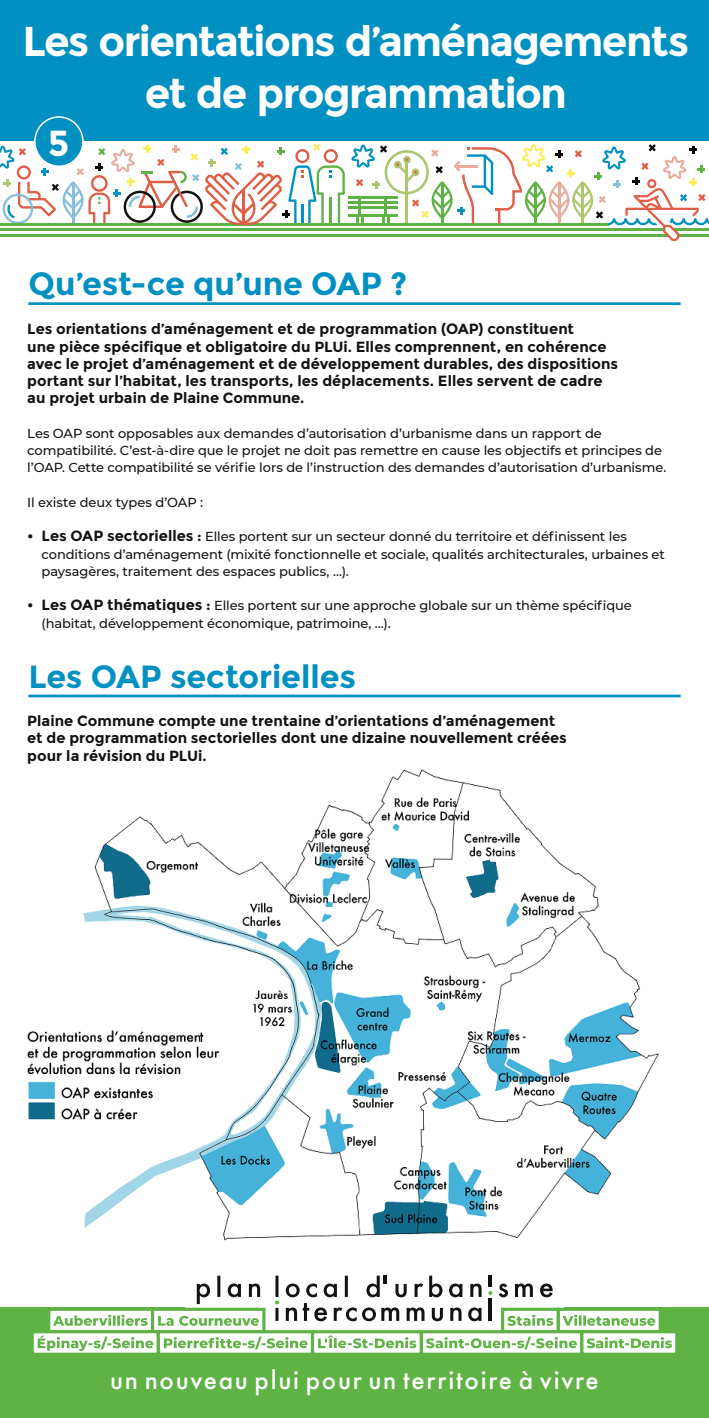
<style>
.page{position:relative;width:709px;height:1418px;background:#fff}
.page>*{position:absolute;margin:0;border:0;box-sizing:border-box;transform-origin:0 0}
.t1{font:700 41.75px/52px "Montserrat";letter-spacing:-.04em;color:#fff;text-align:center}
.t2{font:700 36.2px "Montserrat";color:#fff}
.t3{font:700 32px "Montserrat";letter-spacing:-.005em;color:#0090c1}
.t4{font:500 24px "Futura";letter-spacing:.07em;color:#fff}
.t5{font:700 14.75px/17.2px "Montserrat";color:#121212}
.t6{font:500 13px/17.2px "Montserrat";letter-spacing:-.01em;color:#121212}
.s1{font-weight:700;font-size:14.75px}
</style>
<div class="page">
<div style="left:0;top:1307px;width:709px;height:110px;background:#5eb344"></div>
<svg style="left:33px;top:1275px;width:643px;height:78px"></svg>
<svg style="left:0;top:144px;width:709px;height:97px"></svg>
<div style="left:0;top:0;width:709px;height:141px;background:#0090c1"></div>
<div style="left:35px;top:117px;width:48px;height:49px;background:#0090c1;border-radius:50%"></div>
<div style="left:34px;top:116px;width:50px;height:51px;border:2px solid #fff;border-radius:50%"></div>
<img style="left:83px;top:769px;width:576px;height:472px">
<svg style="left:83px;top:1049px;width:201px;height:85px"></svg>
<img style="left:27px;top:1010px;width:233px;height:115px">
<hr style="left:28px;top:302px;width:652px;height:3px;background:#0090c1">
<hr style="left:28px;top:694px;width:652px;height:3px;background:#0090c1">
<img style="left:200px;top:1030px;width:27px;height:12px">
<h1 class="t1" style="left:22px;top:16px;width:668px">Les orientations d’aménagements et de programmation</h1>
<h2 class="t2" style="left:48px;top:121px;width:23px">5</h2>
<h3 class="t3" style="left:28px;top:265px;width:380px">Qu’est-ce qu’une OAP ?</h3>
<p class="t5" style="left:27px;top:320px;width:592px">Les orientations d’aménagement et de programmation (OAP) constituent<br>une pièce spécifique et obligatoire du PLUi. Elles comprennent, en cohérence avec le projet d’aménagement et de développement durables, des dispositions portant sur l’habitat, les transports, les déplacements. Elles servent de cadre au projet urbain de Plaine Commune.</p>
<p class="t6" style="left:27px;top:424px;width:640px">Les OAP sont opposables aux demandes d’autorisation d’urbanisme dans un rapport de compatibilité. C’est-à-dire que le projet ne doit pas remettre en cause les objectifs et principes de l’OAP. Cette compatibilité se vérifie lors de l’instruction des demandes d’autorisation d’urbanisme.</p>
<p class="t6" style="left:27px;top:493px;width:177px">Il existe deux types d’OAP :</p>
<p class="t6" style="left:42px;top:527px;width:624px;text-indent:-14px"><span class="s1">• Les OAP sectorielles :</span> Elles portent sur un secteur donné du territoire et définissent les conditions d’aménagement (mixité fonctionnelle et sociale, qualités architecturales, urbaines et paysagères, traitement des espaces publics, …).</p>
<p class="t6" style="left:42px;top:596px;width:591px;text-indent:-14px"><span class="s1">• Les OAP thématiques :</span> Elles portent sur une approche globale sur un thème spécifique (habitat, développement économique, patrimoine, …).</p>
<h3 class="t3" style="left:28px;top:657px;width:329px">Les OAP sectorielles</h3>
<p class="t5" style="left:27px;top:712px;width:541px">Plaine Commune compte une trentaine d’orientations d’aménagement et de programmation sectorielles dont une dizaine nouvellement créées pour la révision du PLUi.</p>
<h3 class="t4" style="left:110px;top:1363px;width:490px">un nouveau plui pour un territoire à vivre</h3>
</div>
